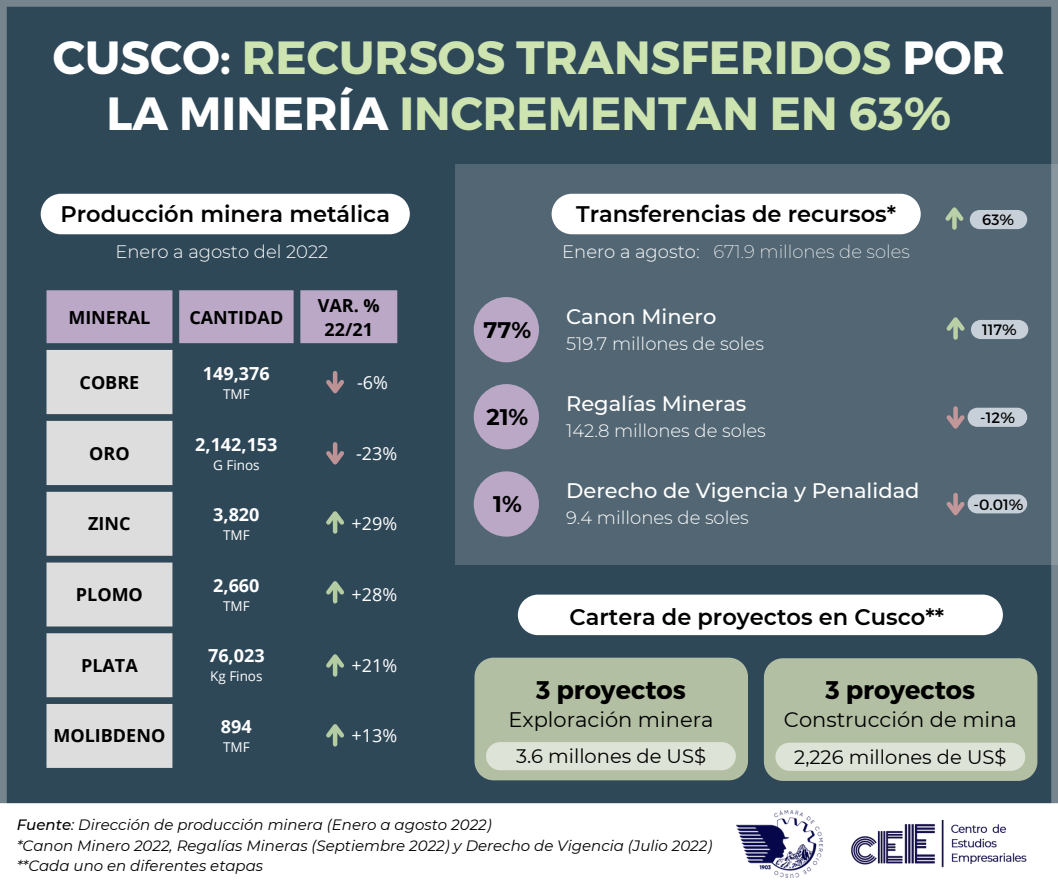
<style>
.page{position:relative;width:1058px;height:887px;background:#fff}
.page>*{position:absolute;margin:0;border:0;box-sizing:border-box;transform-origin:0 0}
.t1{font:700 46.5px/56.2px "Montserrat";color:#cde4b0;text-align:center}
.t2{font:700 25.5px "Montserrat";color:#000}
.t3{font:600 22.5px "Montserrat";color:#000}
.t4{font:700 22.5px "Montserrat";color:#000}
.t5{font:500 21px "Montserrat";color:#fff}
.t6{font:21px "Montserrat";color:#000}
.t7{font:19.5px "Montserrat";color:#000}
.t8{font:300 18px "Montserrat";color:#fff}
.t9{font:700 18px/24.8px "Open Sans";color:#000;text-align:center}
.t10{font:700 18px "Open Sans";color:#fff}
.t11{font:200 18px "Montserrat";color:#fff}
.t12{font:18px "Open Sans";color:#fff}
.t13{font:italic 15px/20.2px "Montserrat";color:#000}
.t14{font:15px "Montserrat";color:#000}
.t15{font:13.5px "Open Sans";color:#fff}
.s1{color:#fff}
.s2{font-weight:300}
.s3{font-weight:500}
</style>
<div class="page">
<div style="left:0;top:0;width:1058px;height:803px;background:#2f4858"></div>
<div style="left:455px;top:164px;width:602px;height:400px;background:#526673"></div>
<svg style="left:0;top:803px;width:1058px;height:75px"></svg>
<img style="left:736px;top:810px;width:86px;height:67px">
<div style="left:46px;top:290px;width:351px;height:53px;background:#baa8c6"></div>
<svg style="left:46px;top:350px;width:126px;height:417px;background:#cfd0d1"></svg>
<svg style="left:41px;top:194px;width:369px;height:40px"></svg>
<div style="left:551px;top:194px;width:369px;height:40px;background:#fff"></div>
<div style="left:473px;top:297px;width:66px;height:65px;background:#baa8c6;border-radius:50%"></div>
<div style="left:473px;top:384px;width:66px;height:65px;background:#baa8c6;border-radius:50%"></div>
<div style="left:473px;top:471px;width:66px;height:65px;background:#baa8c6;border-radius:50%"></div>
<svg style="left:971px;top:320px;width:57px;height:19px"></svg>
<svg style="left:946px;top:317px;width:18px;height:18px"></svg>
<svg style="left:946px;top:407px;width:81px;height:22px"></svg>
<div style="left:967px;top:494px;width:60px;height:19px;background:#c7d0d8;border-radius:10px"></div>
<svg style="left:946px;top:497px;width:18px;height:18px"></svg>
<img style="left:847px;top:820px;width:182px;height:50px">
<div style="left:474px;top:657px;width:274px;height:123px;background:#b3bfa3;border-radius:19px"></div>
<div style="left:486px;top:742px;width:250px;height:28px;background:#dee3d8;border-radius:14px"></div>
<svg style="left:518px;top:594px;width:484px;height:41px"></svg>
<div style="left:764px;top:658px;width:273px;height:122px;background:#b3bfa3;border-radius:19px"></div>
<div style="left:775px;top:742px;width:250px;height:28px;background:#dee3d8;border-radius:14px"></div>
<svg style="left:969px;top:210px;width:58px;height:19px"></svg>
<svg style="left:945px;top:207px;width:18px;height:18px"></svg>
<hr style="left:333px;top:444px;width:4px;height:17px;background:#bc9294">
<svg style="left:326px;top:447px;width:18px;height:17px"></svg>
<hr style="left:333px;top:514px;width:4px;height:17px;background:#b4cca2">
<svg style="left:326px;top:511px;width:18px;height:18px"></svg>
<hr style="left:333px;top:584px;width:4px;height:17px;background:#b4cca2">
<svg style="left:326px;top:580px;width:18px;height:18px"></svg>
<hr style="left:333px;top:657px;width:4px;height:17px;background:#b4cca2">
<svg style="left:326px;top:653px;width:18px;height:18px"></svg>
<hr style="left:333px;top:727px;width:4px;height:17px;background:#b4cca2">
<svg style="left:326px;top:723px;width:18px;height:18px"></svg>
<hr style="left:333px;top:373px;width:4px;height:17px;background:#bc9294">
<svg style="left:326px;top:376px;width:18px;height:17px"></svg>
<h1 class="t1" style="left:53px;top:27px;width:953px"><span class="s1">CUSCO:</span> RECURSOS TRANSFERIDOS <span class="s1">POR<br>LA MINERÍA</span> INCREMENTAN EN 63%</h1>
<h3 class="t3" style="left:60px;top:200px;width:331px">Producción minera metálica</h3>
<p class="t8" style="left:115px;top:241px;width:214px">Enero a agosto del 2022</p>
<p class="t9" style="left:68px;top:305px;width:84px">MINERAL</p>
<p class="t9" style="left:189px;top:305px;width:95px">CANTIDAD</p>
<p class="t9" style="left:79px;top:370px;width:61px">COBRE</p>
<p class="t9" style="left:89px;top:441px;width:42px">ORO</p>
<p class="t9" style="left:88px;top:510px;width:44px">ZINC</p>
<p class="t9" style="left:76px;top:581px;width:69px">PLOMO</p>
<p class="t9" style="left:81px;top:652px;width:58px">PLATA</p>
<p class="t9" style="left:53px;top:722px;width:113px">MOLIBDENO</p>
<p class="t10" style="left:203px;top:361px;width:68px">149,376</p>
<p class="t15" style="left:223px;top:385px;width:28px">TMF</p>
<p class="t10" style="left:195px;top:432px;width:84px">2,142,153</p>
<p class="t15" style="left:213px;top:455px;width:48px">G Finos</p>
<p class="t10" style="left:213px;top:501px;width:48px">3,820</p>
<p class="t15" style="left:223px;top:525px;width:28px">TMF</p>
<p class="t10" style="left:213px;top:572px;width:48px">2,660</p>
<p class="t15" style="left:223px;top:596px;width:28px">TMF</p>
<p class="t10" style="left:208px;top:643px;width:58px">76,023</p>
<p class="t15" style="left:210px;top:667px;width:54px">Kg Finos</p>
<p class="t10" style="left:221px;top:713px;width:32px">894</p>
<p class="t15" style="left:223px;top:737px;width:28px">TMF</p>
<p class="t9" style="left:318px;top:292px;width:63px">VAR. %<br>22/21</p>
<p class="t12" style="left:357px;top:370px;width:32px">-6%</p>
<p class="t12" style="left:356px;top:441px;width:43px">-23%</p>
<p class="t12" style="left:351px;top:511px;width:47px">+29%</p>
<p class="t12" style="left:351px;top:581px;width:47px">+28%</p>
<p class="t12" style="left:351px;top:652px;width:47px">+21%</p>
<p class="t12" style="left:351px;top:723px;width:47px">+13%</p>
<h3 class="t3" style="left:576px;top:200px;width:321px">Transferencias de recursos*</h3>
<p class="t14" style="left:982px;top:210px;width:33px">63%</p>
<p class="t11" style="left:562px;top:241px;width:349px"><span class="s2">Enero a agosto:</span> 671.9 millones de soles</p>
<h3 class="t4" style="left:483px;top:316px;width:49px">77%</h3>
<h3 class="t5" style="left:566px;top:303px;width:152px">Canon Minero</h3>
<p class="t8" style="left:566px;top:332px;width:199px">519.7 millones de soles</p>
<p class="t14" style="left:982px;top:320px;width:36px">117%</p>
<h3 class="t4" style="left:486px;top:403px;width:43px">21%</h3>
<h3 class="t5" style="left:566px;top:390px;width:182px">Regalías Mineras</h3>
<p class="t8" style="left:566px;top:419px;width:201px">142.8 millones de soles</p>
<p class="t14" style="left:980px;top:408px;width:36px">-12%</p>
<h3 class="t4" style="left:493px;top:490px;width:30px">1%</h3>
<h3 class="t5" style="left:566px;top:478px;width:355px">Derecho de Vigencia y Penalidad</h3>
<p class="t8" style="left:566px;top:506px;width:184px">9.4 millones de soles</p>
<p class="t14" style="left:973px;top:494px;width:51px">-0.01%</p>
<h3 class="t3" style="left:569px;top:603px;width:376px">Cartera de proyectos en Cusco**</h3>
<h2 class="t2" style="left:536px;top:673px;width:151px">3 proyectos</h2>
<h3 class="t6" style="left:508px;top:706px;width:207px">Exploración minera</h3>
<h3 class="t7" style="left:516px;top:744px;width:191px">3.6 millones de US$</h3>
<h2 class="t2" style="left:825px;top:673px;width:151px">3 proyectos</h2>
<h3 class="t6" style="left:784px;top:707px;width:234px">Construcción de mina</h3>
<h3 class="t7" style="left:794px;top:744px;width:214px">2,226 millones de US$</h3>
<p class="t13" style="left:17px;top:814px;width:697px"><span class="s3">Fuente</span>: Dirección de producción minera (Enero a agosto 2022)<br>*Canon Minero 2022, Regalías Mineras (Septiembre 2022) y Derecho de Vigencia (Julio 2022) **Cada uno en diferentes etapas</p>
</div>
